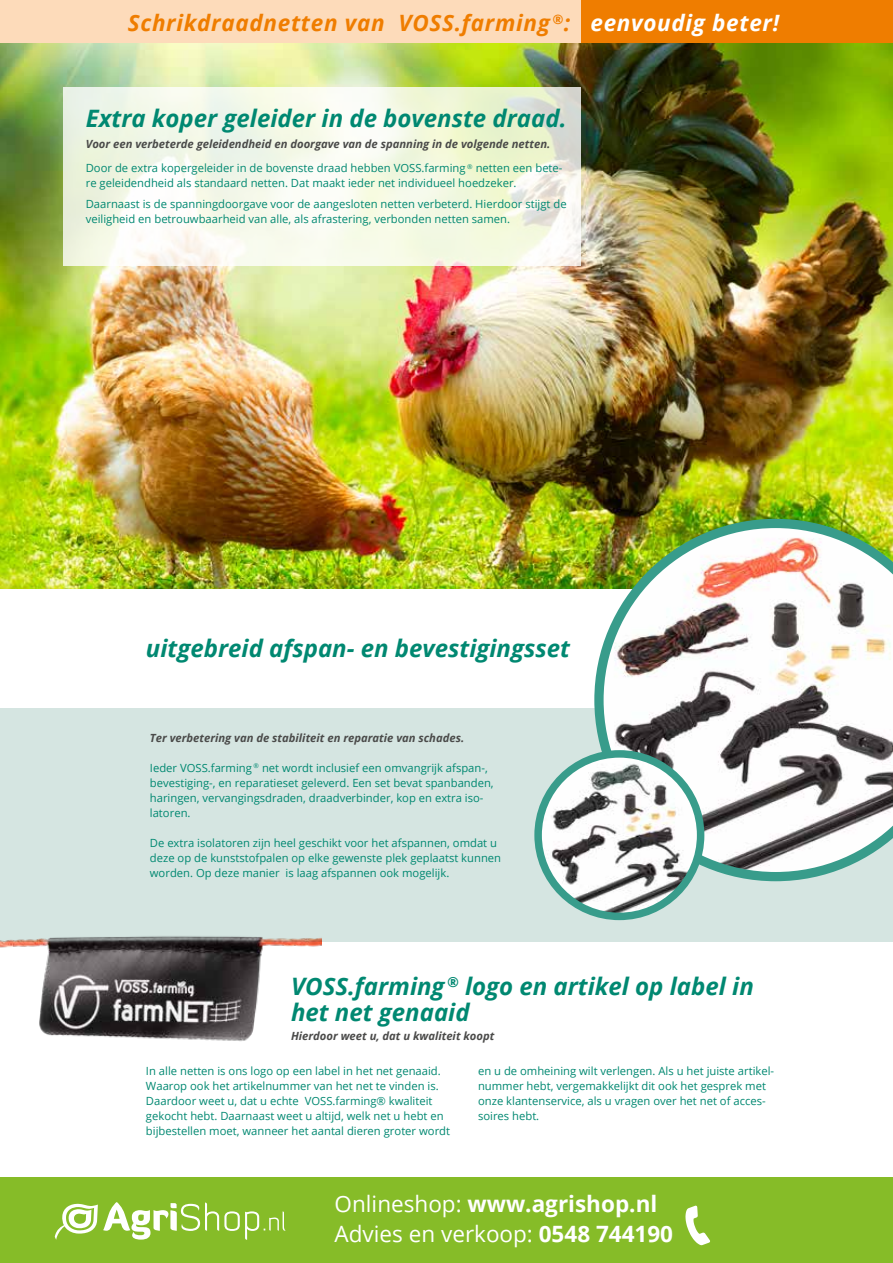
<style>
.page{position:relative;width:893px;height:1263px;background:#fff}
.page>*{position:absolute;margin:0;border:0;box-sizing:border-box;transform-origin:0 0}
.t1{font:italic 700 24px/25.5px "Open Sans";color:#008871}
.t2{font:22.5px/30px "Open Sans";color:#fff}
.t3{font:italic 700 22.5px "Open Sans";letter-spacing:.03em;color:#ef7d00}
.t4{font:700 22.5px/30px "Open Sans";color:#fff}
.t5{font:11.25px/15px "Open Sans";color:#008871}
.t6{font:italic 700 11.25px "Open Sans";color:#4a4a49}
.s1{color:#fff}
.s2{font-weight:700;font-style:italic;color:#4a4a49}
.s3{font-weight:700}
.s4{font-weight:400}
</style>
<div class="page">
<img style="left:0;top:43px;width:893px;height:546px">
<div style="left:0;top:708px;width:893px;height:234px;background:#d5e5e1"></div>
<img style="left:594px;top:519px;width:299px;height:362px">
<img style="left:538px;top:756px;width:163px;height:160px">
<div style="left:534px;top:750px;width:170px;height:170px;border:8px solid #389c8b;border-radius:50%"></div>
<svg style="left:64px;top:88px;width:517px;height:178px"></svg>
<img style="left:0;top:936px;width:321px;height:105px">
<div style="left:283px;top:963px;width:465px;height:107px;background:#fff"></div>
<div style="left:0;top:0;width:893px;height:43px;background:#fddbba"></div>
<div style="left:581px;top:0;width:312px;height:43px;background:#ef7d00"></div>
<div style="left:0;top:1177px;width:893px;height:86px;background:#86bc28"></div>
<svg style="left:685px;top:1205px;width:25px;height:40px"></svg>
<svg style="left:55px;top:1202px;width:231px;height:38px"></svg>
<h2 class="t3" style="left:128px;top:7px;width:653px">Schrikdraadnetten van VOSS.farming <sup>®</sup>: <span class="s1">eenvoudig beter!</span></h2>
<h1 class="t1" style="left:86px;top:105px;width:482px">Extra koper geleider in de bovenste draad.</h1>
<p class="t5" style="left:86px;top:132px;width:478px;line-height:24px"><span class="s2">Voor een verbeterde geleidendheid en doorgave van de spanning in de volgende netten.<br></span>Door de extra kopergeleider in de bovenste draad hebben VOSS.farming <sup>®</sup> netten een bete-</p>
<p class="t5" style="left:86px;top:173px;width:482px;line-height:21px">re geleidendheid als standaard netten. Dat maakt ieder net individueel hoedzeker.<br>Daarnaast is de spanningdoorgave voor de aangesloten netten verbeterd. Hierdoor stijgt de</p>
<p class="t5" style="left:86px;top:212px;width:426px">veiligheid en betrouwbaarheid van alle, als afrastering, verbonden netten samen.</p>
<h1 class="t1" style="left:146px;top:635px;width:425px">uitgebreid afspan- en bevestigingsset</h1>
<p class="t6" style="left:150px;top:730px;width:316px">Ter verbetering van de stabiliteit en reparatie van schades.</p>
<p class="t5" style="left:150px;top:760px;width:345px">Ieder VOSS.farming <sup>®</sup> net wordt inclusief een omvangrijk afspan-, bevestiging-, en reparatieset geleverd. Een set bevat spanbanden, haringen, vervangingsdraden, draadverbinder, kop en extra iso&shy;latoren.</p>
<p class="t5" style="left:150px;top:835px;width:353px">De extra isolatoren zijn heel geschikt voor het afspannen, omdat u deze op de kunststofpalen op elke gewenste plek geplaatst kunnen worden. Op deze manier is laag afspannen ook mogelijk.</p>
<h1 class="t1" style="left:291px;top:973px;width:464px">VOSS.farming <sup>®</sup> logo en artikel op label in het net genaaid</h1>
<p class="t6" style="left:291px;top:1028px;width:205px">Hierdoor weet u, dat u kwaliteit koopt</p>
<p class="t5" style="left:146px;top:1063px;width:306px">In alle netten is ons logo op een label in het net genaaid.<br>Waarop ook het artikelnummer van het net te vinden is.<br>Daardoor weet u, dat u echte VOSS.farming® kwaliteit gekocht hebt. Daarnaast weet u altijd, welk net u hebt en bijbestellen moet, wanneer het aantal dieren groter wordt</p>
<p class="t5" style="left:478px;top:1063px;width:298px">en u de omheining wilt verlengen. Als u het juiste artikel&shy;nummer hebt, vergemakkelijkt dit ook het gesprek met onze klantenservice, als u vragen over het net of acces&shy;soires hebt.</p>
<h2 class="t2" style="left:335px;top:1188px;width:340px">Onlineshop: <span class="s3">www.agrishop.nl<br></span>Advies en verkoop: <span class="s3">0548 744190</span></h2>
<h2 class="t4" style="left:334px;top:1189px;width:443px;text-indent:197px">weidezau .info<br><span class="s4">Fachberatung und Verkauf:</span> 04847 – 80680</h2>
</div>
